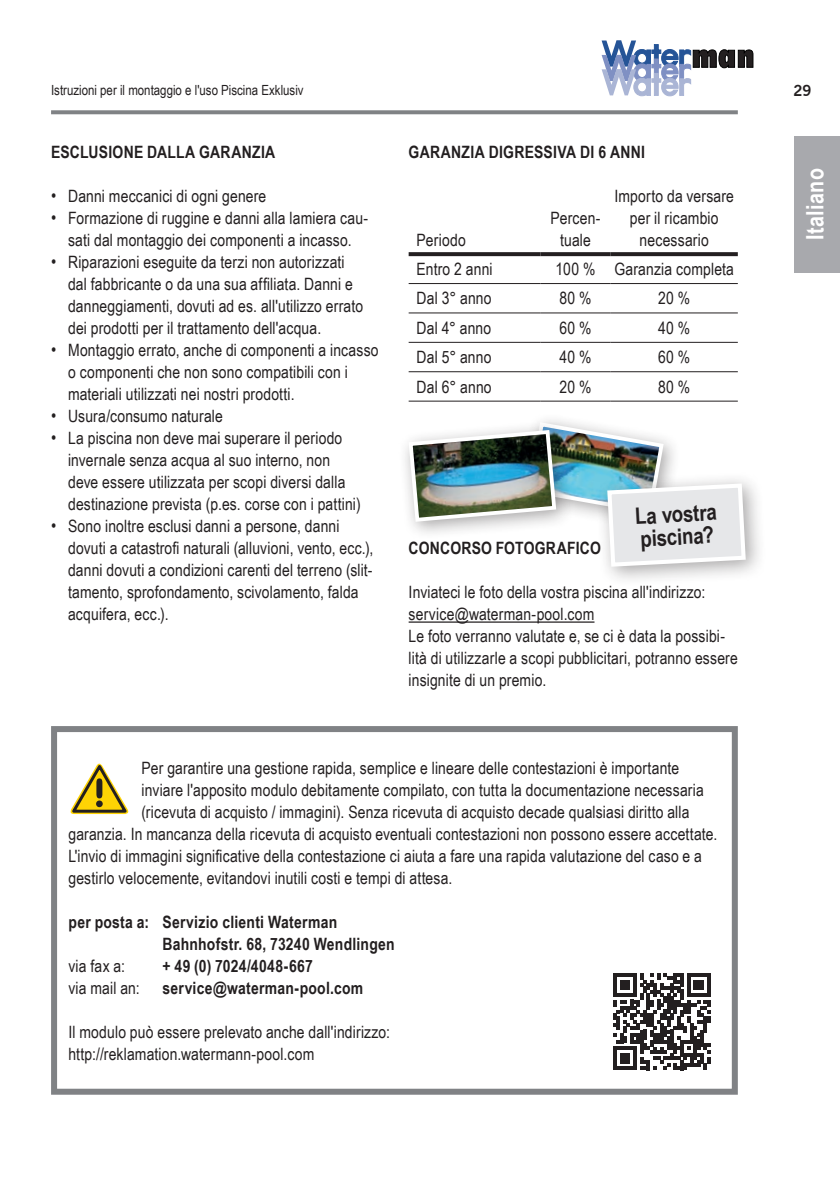
<style>
.page{position:relative;width:840px;height:1191px;background:#fff}
.page>*{position:absolute;margin:0;border:0;box-sizing:border-box;transform-origin:0 0}
.t1{font:700 24px "Arial Narrow";letter-spacing:.02em;color:#fff}
.t2{font:700 22.6px/22.6px "Arial Narrow";color:#231f20}
.t3{font:17px/22px "Arial Narrow";letter-spacing:.01em;color:#231f20}
.t4{font:700 17px/22px "Arial Narrow";letter-spacing:.015em;color:#231f20}
.t5{font:700 15px "News Gothic BT";color:#231f20}
.t6{font:14px "Arial Narrow";color:#231f20}
.s1{font-size:18px}
</style>
<div class="page">
<svg style="left:51px;top:110px;width:686px;height:4px;background:#898b8d"></svg>
<div style="left:794px;top:136px;width:45px;height:136px;background:#a8a9ad"></div>
<svg style="left:601px;top:41px;width:151px;height:55px"></svg>
<svg style="left:70px;top:763px;width:59px;height:52px"></svg>
<div style="left:51px;top:726px;width:686px;height:368px;border:6px solid #808285"></div>
<svg style="left:613px;top:973px;width:96px;height:97px"></svg>
<hr style="left:408px;top:621px;width:186px;height:1px;background:#231f20">
<svg style="left:408px;top:252px;width:132px;height:4px"></svg>
<svg style="left:540px;top:252px;width:70px;height:4px"></svg>
<svg style="left:610px;top:252px;width:127px;height:4px"></svg>
<hr style="left:408px;top:283px;width:132px;height:1px;background:#231f20">
<hr style="left:540px;top:283px;width:70px;height:1px;background:#231f20">
<hr style="left:610px;top:283px;width:127px;height:1px;background:#231f20">
<hr style="left:408px;top:312px;width:132px;height:1px;background:#231f20">
<hr style="left:540px;top:312px;width:70px;height:1px;background:#231f20">
<hr style="left:610px;top:312px;width:127px;height:1px;background:#231f20">
<hr style="left:408px;top:342px;width:132px;height:1px;background:#231f20">
<hr style="left:540px;top:342px;width:70px;height:1px;background:#231f20">
<hr style="left:610px;top:342px;width:127px;height:1px;background:#231f20">
<hr style="left:408px;top:371px;width:132px;height:1px;background:#231f20">
<hr style="left:540px;top:371px;width:70px;height:1px;background:#231f20">
<hr style="left:610px;top:371px;width:127px;height:1px;background:#231f20">
<hr style="left:408px;top:400px;width:132px;height:1px;background:#231f20">
<hr style="left:540px;top:400px;width:70px;height:1px;background:#231f20">
<hr style="left:610px;top:400px;width:127px;height:1px;background:#231f20">
<div style="left:595px;top:471px;width:170px;height:116px;background:#231f20;opacity:.4"></div>
<img style="left:406px;top:420px;width:341px;height:149px">
<p class="t6" style="left:51px;top:80px;width:254px">Istruzioni per il montaggio e l'uso Piscina Exklusiv</p>
<p class="t4" style="left:51px;top:140px;width:226px">ESCLUSIONE DALLA GARANZIA</p>
<p class="t3" style="left:51px;top:184px;width:217px"><span class="s1">•</span> Danni meccanici di ogni genere</p>
<p class="t3" style="left:51px;top:206px;width:318px;text-align:center"><span class="s1">•</span> Formazione di ruggine e danni alla lamiera cau&shy;sati dal montaggio dei componenti a incasso.</p>
<p class="t3" style="left:68px;top:250px;width:296px;text-indent:-17px"><span class="s1">•</span> Riparazioni eseguite da terzi non autorizzati dal fabbricante o da una sua affiliata. Danni e danneggiamenti, dovuti ad es. all'utilizzo errato dei prodotti per il trattamento dell'acqua.</p>
<p class="t3" style="left:68px;top:338px;width:312px;text-indent:-17px"><span class="s1">•</span> Montaggio errato, anche di componenti a incasso o componenti che non sono compatibili con i materiali utilizzati nei nostri prodotti.</p>
<p class="t3" style="left:51px;top:404px;width:173px"><span class="s1">•</span> Usura/consumo naturale</p>
<p class="t3" style="left:68px;top:426px;width:294px;text-indent:-17px"><span class="s1">•</span> La piscina non deve mai superare il periodo invernale senza acqua al suo interno, non deve essere utilizzata per scopi diversi dalla destinazione prevista (p.es. corse con i pattini)</p>
<p class="t3" style="left:68px;top:514px;width:306px;text-indent:-17px"><span class="s1">•</span> Sono inoltre esclusi danni a persone, danni dovuti a catastrofi naturali (alluvioni, vento, ecc.), danni dovuti a condizioni carenti del terreno (slit&shy;tamento, sprofondamento, scivolamento, falda acquifera, ecc.).</p>
<p class="t4" style="left:408px;top:140px;width:238px">GARANZIA DIGRESSIVA DI 6 ANNI</p>
<p class="t3" style="left:416px;top:228px;width:51px">Periodo</p>
<p class="t3" style="left:550px;top:206px;width:51px;text-align:center">Percen&shy;tuale</p>
<p class="t3" style="left:614px;top:184px;width:121px;text-align:center">Importo da versare per il ricambio necessario</p>
<p class="t3" style="left:416px;top:257px;width:77px">Entro 2 anni</p>
<p class="t3" style="left:555px;top:257px;width:180px">100 % Garanzia completa</p>
<p class="t3" style="left:416px;top:287px;width:76px">Dal 3° anno</p>
<p class="t3" style="left:559px;top:287px;width:34px">80 %</p>
<p class="t3" style="left:658px;top:287px;width:33px">20 %</p>
<p class="t3" style="left:416px;top:316px;width:76px">Dal 4° anno</p>
<p class="t3" style="left:559px;top:316px;width:34px">60 %</p>
<p class="t3" style="left:657px;top:316px;width:34px">40 %</p>
<p class="t3" style="left:416px;top:345px;width:76px">Dal 5° anno</p>
<p class="t3" style="left:559px;top:345px;width:34px">40 %</p>
<p class="t3" style="left:657px;top:345px;width:34px">60 %</p>
<p class="t3" style="left:416px;top:375px;width:76px">Dal 6° anno</p>
<p class="t3" style="left:559px;top:375px;width:33px">20 %</p>
<p class="t3" style="left:657px;top:375px;width:34px">80 %</p>
<h2 class="t2" style="left:634px;top:504px;width:84px;rotate:-3deg">La vostra piscina?</h2>
<p class="t4" style="left:408px;top:536px;width:194px">CONCORSO FOTOGRAFICO</p>
<p class="t3" style="left:408px;top:580px;width:330px">Inviateci le foto della vostra piscina all'indirizzo: service@waterman-pool.com<br>Le foto verranno valutate e, se ci è data la possibi&shy;lità di utilizzarle a scopi pubblicitari, potranno essere insignite di un premio.</p>
<p class="t3" style="left:141px;top:756px;width:538px">Per garantire una gestione rapida, semplice e lineare delle contestazioni è importante</p>
<p class="t3" style="left:141px;top:778px;width:563px">inviare l'apposito modulo debitamente compilato, con tutta la documentazione necessaria</p>
<p class="t3" style="left:141px;top:800px;width:549px">(ricevuta di acquisto / immagini). Senza ricevuta di acquisto decade qualsiasi diritto alla</p>
<p class="t3" style="left:68px;top:822px;width:650px">garanzia. In mancanza della ricevuta di acquisto eventuali contestazioni non possono essere accettate.</p>
<p class="t3" style="left:68px;top:844px;width:634px">L'invio di immagini significative della contestazione ci aiuta a fare una rapida valutazione del caso e a</p>
<p class="t3" style="left:68px;top:866px;width:385px">gestirlo velocemente, evitandovi inutili costi e tempi di attesa.</p>
<p class="t4" style="left:162px;top:910px;width:233px;text-indent:-94px">per posta a: Servizio clienti Waterman<br>Bahnhofstr. 68, 73240 Wendlingen</p>
<p class="t3" style="left:68px;top:954px;width:58px">via fax a:</p>
<p class="t4" style="left:162px;top:954px;width:152px">+ 49 (0) 7024/4048-667</p>
<p class="t3" style="left:68px;top:976px;width:73px">via mail an:</p>
<p class="t4" style="left:162px;top:976px;width:202px">service@waterman-pool.com</p>
<p class="t3" style="left:68px;top:1020px;width:323px">Il modulo può essere prelevato anche dall'indirizzo: http://reklamation.watermann-pool.com</p>
<p class="t5" style="left:793px;top:82px;width:20px">29</p>
<h1 class="t1" style="left:796px;top:240px;width:74px;rotate:-90deg">Italiano</h1>
</div>
